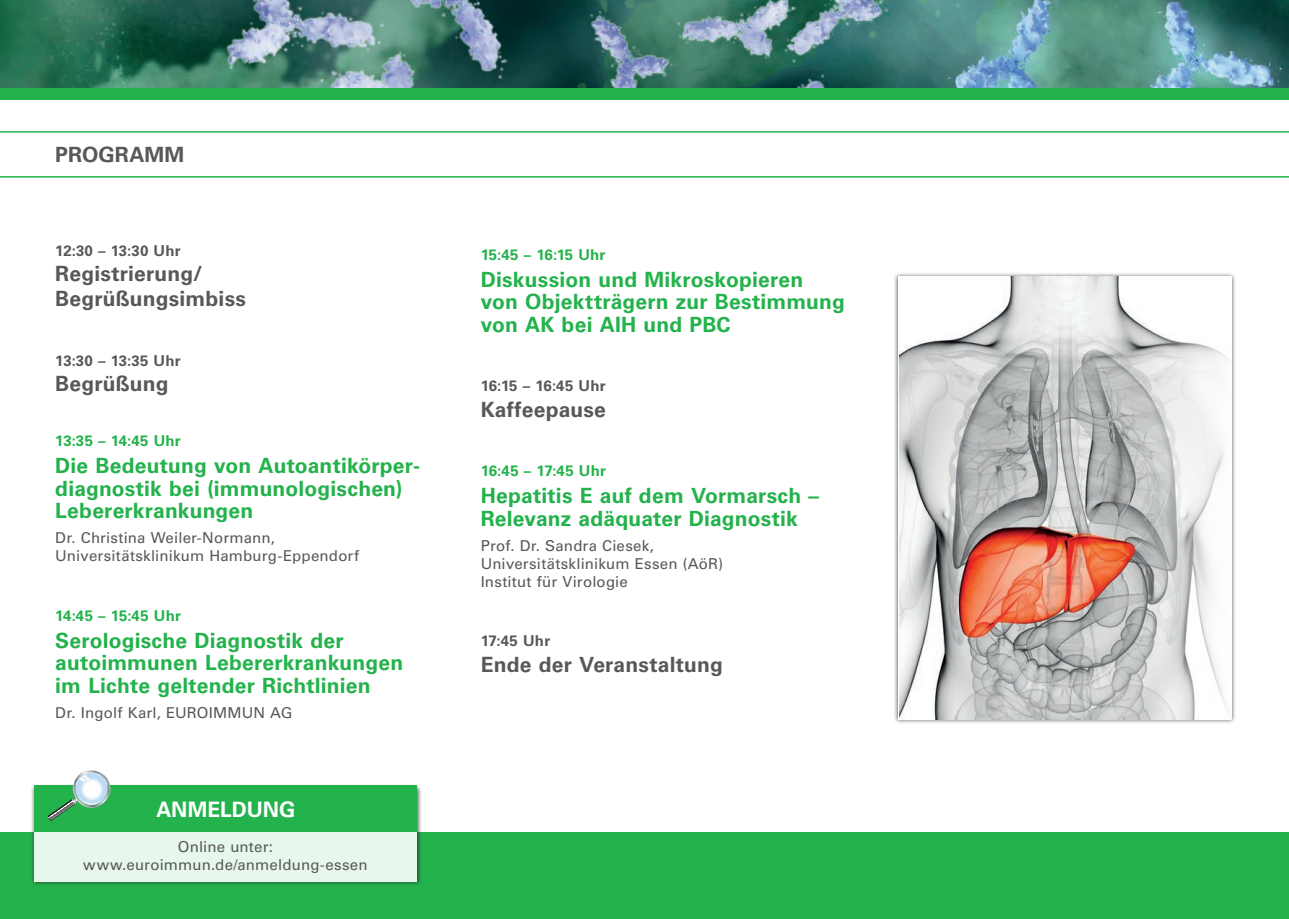
<style>
.page{position:relative;width:1289px;height:919px;background:#fff}
.page>*{position:absolute;margin:0;border:0;box-sizing:border-box;transform-origin:0 0}
.t1{font:700 21.3px "Univers";color:#fff}
.t2{font:700 21px/22.5px "Univers LT Pro 65";letter-spacing:.01em;color:#23b24b}
.t3{font:700 21px/25.2px "Univers LT Pro 65";letter-spacing:.01em;color:#57585a}
.t4{font:15px/18px "Univers LT Pro 55 Roman";letter-spacing:.01em;color:#57585a}
.t5{font:700 15px "Univers LT Pro 65";letter-spacing:.01em;color:#23b24b}
.t6{font:700 15px "Univers LT Pro 65";letter-spacing:.01em;color:#57585a}
</style>
<div class="page">
<div style="left:0;top:83px;width:1288px;height:17px;background:#23b24b"></div>
<hr style="left:0;top:131px;width:1288px;height:2px;background:#23b24b">
<hr style="left:0;top:176px;width:1288px;height:1px;background:#23b24b">
<img style="left:0;top:0;width:1288px;height:87px">
<div style="left:893px;top:272px;width:343px;height:452px;background:#231f20;opacity:.75"></div>
<img style="left:900px;top:276px;width:331px;height:443px">
<div style="left:0;top:832px;width:1288px;height:86px;background:#23b24b"></div>
<div style="left:30px;top:783px;width:392px;height:103px;background:#231f20;opacity:.9"></div>
<div style="left:34px;top:788px;width:383px;height:93px;background:#e8f7ec"></div>
<svg style="left:34px;top:770px;width:383px;height:62px"></svg>
<p class="t3" style="left:55px;top:142px;width:131px">PROGRAMM</p>
<p class="t6" style="left:55px;top:241px;width:127px">12:30 – 13:30 Uhr</p>
<p class="t3" style="left:55px;top:261px;width:192px">Registrierung/<br>Begrüßungsimbiss</p>
<p class="t6" style="left:55px;top:351px;width:127px">13:30 – 13:35 Uhr</p>
<p class="t3" style="left:55px;top:371px;width:115px">Begrüßung</p>
<p class="t5" style="left:55px;top:432px;width:127px">13:35 – 14:45 Uhr</p>
<p class="t2" style="left:55px;top:454px;width:366px">Die Bedeutung von Autoantikörper&shy;diagnostik bei (immunologischen)<br>Lebererkrankungen</p>
<p class="t4" style="left:55px;top:529px;width:305px">Dr. Christina Weiler-Normann,<br>Universitätsklinikum Hamburg-Eppendorf</p>
<p class="t5" style="left:55px;top:606px;width:127px">14:45 – 15:45 Uhr</p>
<p class="t2" style="left:55px;top:629px;width:349px">Serologische Diagnostik der autoimmunen Lebererkrankungen im Lichte geltender Richtlinien</p>
<p class="t4" style="left:55px;top:703px;width:239px">Dr. Ingolf Karl, EUROIMMUN AG</p>
<p class="t1" style="left:156px;top:796px;width:141px">ANMELDUNG</p>
<p class="t4" style="left:83px;top:838px;width:286px;text-align:center">Online unter: www.euroimmun.de/anmeldung-essen</p>
<p class="t5" style="left:480px;top:246px;width:126px">15:45 – 16:15 Uhr</p>
<p class="t2" style="left:480px;top:268px;width:366px">Diskussion und Mikroskopieren von Objektträgern zur Bestimmung von AK bei AIH und PBC</p>
<p class="t6" style="left:480px;top:377px;width:126px">16:15 – 16:45 Uhr</p>
<p class="t3" style="left:480px;top:397px;width:127px">Kaffeepause</p>
<p class="t5" style="left:480px;top:462px;width:127px">16:45 – 17:45 Uhr</p>
<p class="t2" style="left:480px;top:484px;width:340px">Hepatitis E auf dem Vormarsch –<br>Relevanz adäquater Diagnostik</p>
<p class="t4" style="left:480px;top:536px;width:244px">Prof. Dr. Sandra Ciesek,<br>Universitätsklinikum Essen (AöR)<br>Institut für Virologie</p>
<p class="t6" style="left:480px;top:632px;width:71px">17:45 Uhr</p>
<p class="t3" style="left:480px;top:651px;width:244px">Ende der Veranstaltung</p>
</div>
